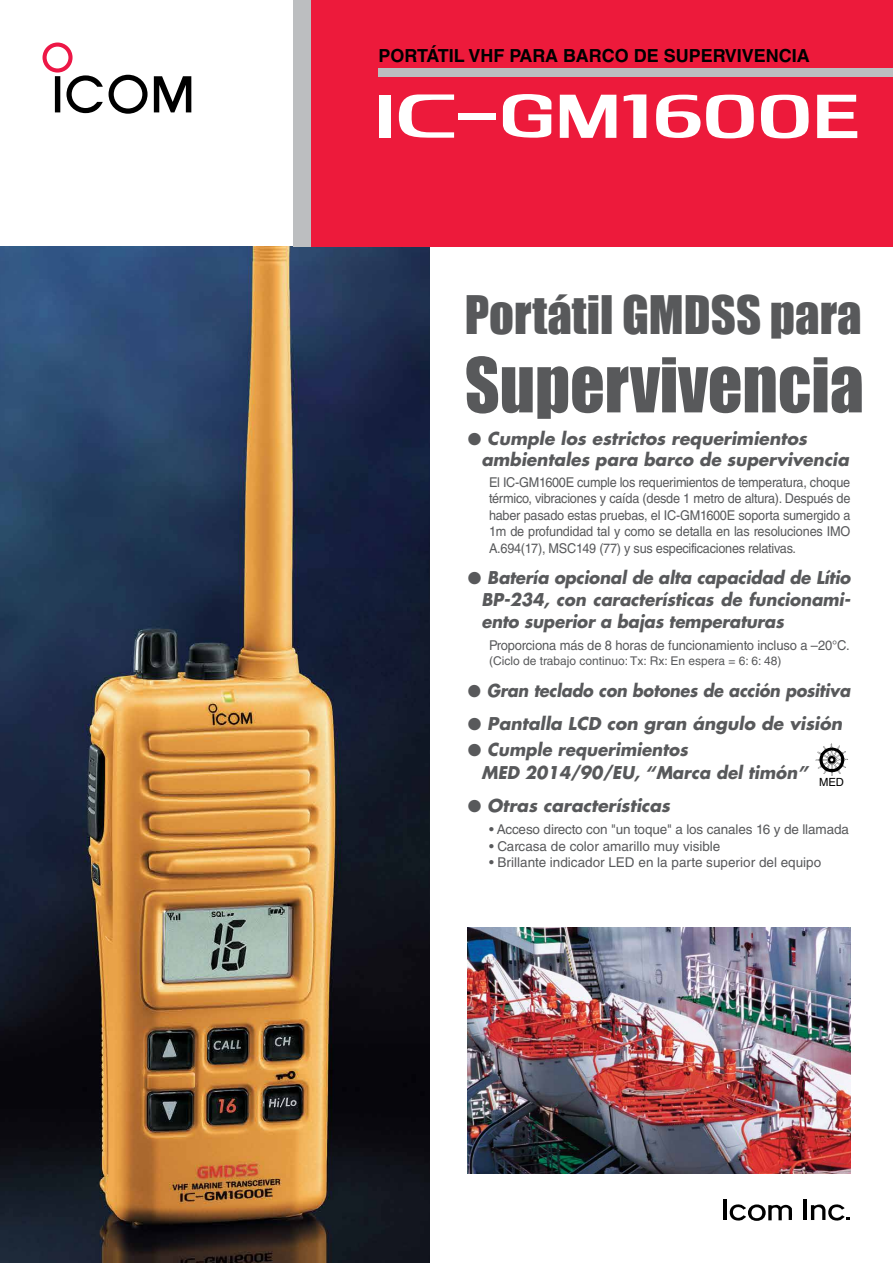
<style>
.page{position:relative;width:893px;height:1263px;background:#fff}
.page>*{position:absolute;margin:0;border:0;box-sizing:border-box;transform-origin:0 0}
.t1{font:69.75px "Impact";color:#58595b}
.t2{font:48.75px "Impact";color:#58595b}
.t3{font:700 18px "Helvetica LT Std";color:#000}
.t4{font:italic 700 17.25px/21.8px "Futura";color:#58595b;text-align:justify;scale:.96 1}
.t5{font:italic 700 17.25px/21px "Futura";color:#58595b}
.t6{font:italic 700 17.25px "Futura";color:#58595b;scale:.93 1}
.t7{font:13.5px/16.5px "Helvetica LT Std";letter-spacing:-.01em;color:#58595b;text-align:justify;scale:.94 1}
.t8{font:13.5px "Helvetica LT Std";letter-spacing:-.01em;color:#58595b}
.t9{font:13.5px "Helvetica LT Std";letter-spacing:-.01em;color:#58595b;scale:.96 1}
.t10{font:12px "Helvetica LT Std";color:#58595b}
.t11{font:11.25px "Helvetica LT Std";color:#000}
</style>
<div class="page">
<svg style="left:154px;top:76px;width:37px;height:36px"></svg>
<svg style="left:109px;top:75px;width:39px;height:39px"></svg>
<svg style="left:43px;top:43px;width:60px;height:70px"></svg>
<hr style="left:803px;top:1199px;width:4px;height:21px;background:#000">
<svg style="left:811px;top:1204px;width:39px;height:17px"></svg>
<hr style="left:723px;top:1199px;width:3px;height:21px;background:#000">
<svg style="left:729px;top:1204px;width:63px;height:17px"></svg>
<img style="left:0;top:247px;width:429px;height:1016px">
<svg style="left:816px;top:744px;width:32px;height:32px"></svg>
<img style="left:468px;top:927px;width:382px;height:247px">
<div style="left:310px;top:0;width:583px;height:247px;background:#ed1a3b"></div>
<div style="left:293px;top:0;width:17px;height:247px;background:#bcbec0"></div>
<div style="left:380px;top:95px;width:11px;height:43px;background:#fff"></div>
<svg style="left:399px;top:94px;width:55px;height:44px"></svg>
<div style="left:458px;top:114px;width:37px;height:6px;background:#fff"></div>
<svg style="left:503px;top:94px;width:48px;height:44px"></svg>
<svg style="left:560px;top:95px;width:56px;height:43px"></svg>
<svg style="left:624px;top:94px;width:22px;height:44px"></svg>
<svg style="left:656px;top:95px;width:98px;height:43px"></svg>
<svg style="left:761px;top:95px;width:48px;height:43px"></svg>
<svg style="left:817px;top:95px;width:40px;height:43px"></svg>
<div style="left:378px;top:68px;width:515px;height:9px;background:#bcbec0"></div>
<h3 class="t3" style="left:378px;top:44px;width:433px">PORTÁTIL VHF PARA BARCO DE SUPERVIVENCIA</h3>
<h2 class="t2" style="left:465px;top:277px;width:398px">Portátil GMDSS para</h2>
<h1 class="t1" style="left:465px;top:331px;width:401px">Supervivencia</h1>
<p class="t5" style="left:481px;top:427px;width:369px;text-indent:-14px">● Cumple los estrictos requerimientos ambientales para barco de supervivencia</p>
<p class="t7" style="left:489px;top:474px;width:386px">El IC-GM1600E cumple los requerimientos de temperatura, choque térmico, vibraciones y caída (desde 1 metro de altura). Después de haber pasado estas pruebas, el IC-GM1600E soporta sumergido a 1m de profundidad tal y como se detalla en las resoluciones IMO A.694(17), MSC149 (77) y sus especificaciones relativas.</p>
<p class="t4" style="left:481px;top:566px;width:386px;text-indent:-14px">● Batería opcional de alta capacidad de Lítio BP-234, con características de funcionami&shy;ento superior a bajas temperaturas</p>
<p class="t9" style="left:489px;top:637px;width:377px">Proporciona más de 8 horas de funcionamiento incluso a –20°C.</p>
<p class="t10" style="left:489px;top:654px;width:294px">(Ciclo de trabajo continuo: Tx: Rx: En espera = 6: 6: 48)</p>
<p class="t6" style="left:468px;top:679px;width:413px">● Gran teclado con botones de acción positiva</p>
<p class="t5" style="left:468px;top:712px;width:376px">● Pantalla LCD con gran ángulo de visión</p>
<p class="t4" style="left:481px;top:738px;width:341px;line-height:22.5px;text-indent:-14px">● Cumple requerimientos<br>MED 2014/90/EU, “Marca del timón”</p>
<p class="t5" style="left:468px;top:795px;width:204px">● Otras características</p>
<p class="t8" style="left:489px;top:821px;width:361px">• Acceso directo con "un toque" a los canales 16 y de llamada</p>
<p class="t8" style="left:489px;top:838px;width:233px">• Carcasa de color amarillo muy visible</p>
<p class="t8" style="left:489px;top:854px;width:334px">• Brillante indicador LED en la parte superior del equipo</p>
<p class="t11" style="left:819px;top:775px;width:26px">MED</p>
</div>
